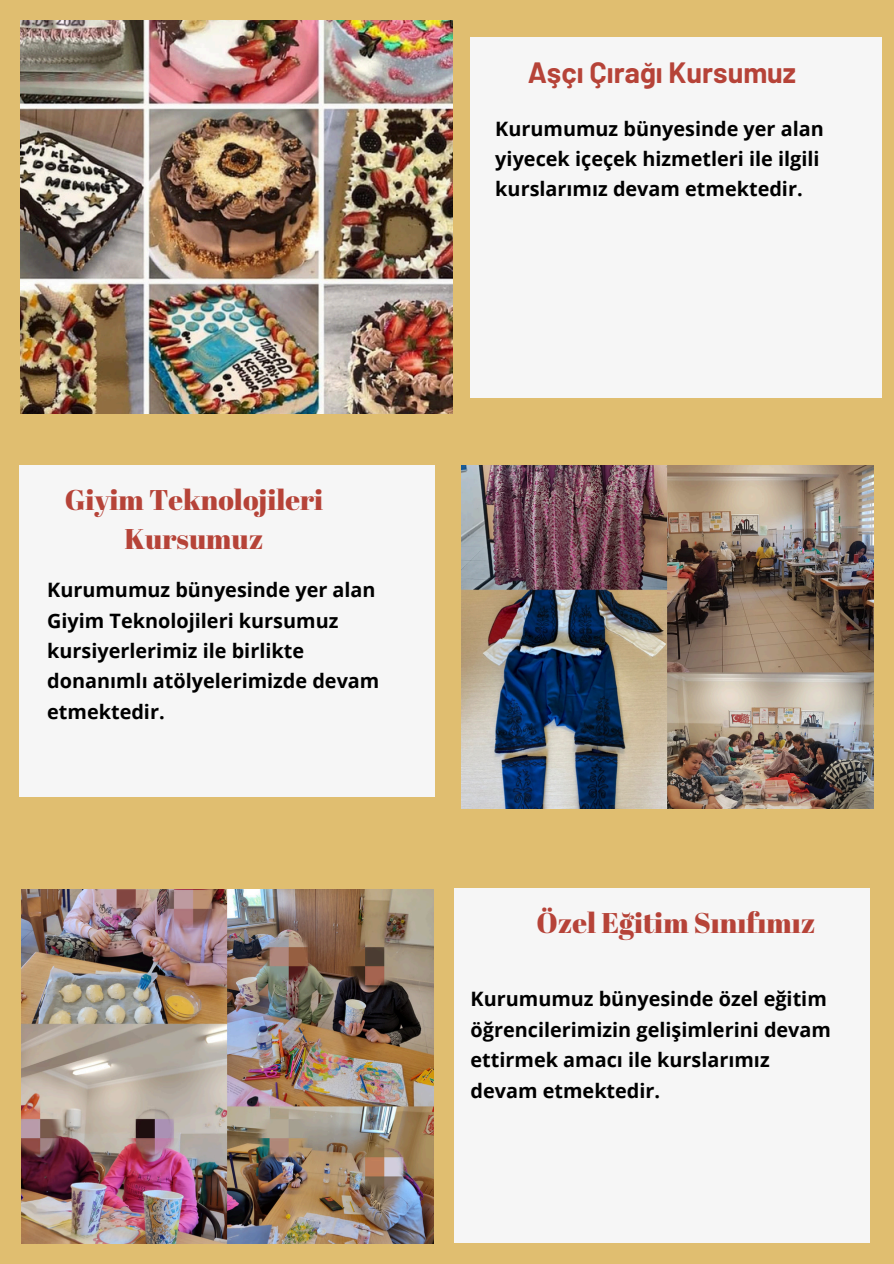
<style>
.page{position:relative;width:894px;height:1264px;background:#fff}
.page>*{position:absolute;margin:0;border:0;box-sizing:border-box;transform-origin:0 0}
.t1{font:700 28.65px "Barlow";color:#b64338}
.t2{font:28.5px/39.3px "Abril Fatface";color:#b64338;text-align:center}
.t3{font:700 19.8px/30.3px "Open Sans";color:#000}
</style>
<div class="page">
<div style="left:0;top:0;width:893px;height:1263px;background:#e0be70"></div>
<div style="left:19px;top:442px;width:415px;height:354px;background:#f6f6f6"></div>
<div style="left:470px;top:37px;width:411px;height:360px;background:#f6f6f6"></div>
<img style="left:20px;top:21px;width:432px;height:392px">
<img style="left:461px;top:465px;width:411px;height:343px">
<div style="left:0;top:419px;width:893px;height:45px;background:#e0be70"></div>
<img style="left:22px;top:889px;width:411px;height:353px">
<div style="left:454px;top:888px;width:415px;height:354px;background:#f6f6f6"></div>
<p class="t1" style="left:527px;top:55px;width:270px">Aşçı Çırağı Kursumuz</p>
<p class="t3" style="left:495px;top:113px;width:330px">Kurumumuz bünyesinde yer alan yiyecek içeçek hizmetleri ile ilgili kurslarımız devam etmektedir.</p>
<p class="t2" style="left:65px;top:479px;width:256px">Giyim Teknolojileri<br>Kursumuz</p>
<p class="t3" style="left:47px;top:574px;width:333px">Kurumumuz bünyesinde yer alan<br>Giyim Teknolojileri kursumuz kursiyerlerimiz ile birlikte donanımlı atölyelerimizde devam etmektedir.</p>
<h1 class="t2" style="left:536px;top:902px;width:281px">Özel Eğitim Sınıfımız</h1>
<p class="t3" style="left:470px;top:983px;width:362px">Kurumumuz bünyesinde özel eğitim öğrencilerimizin gelişimlerini devam ettirmek amacı ile kurslarımız devam etmektedir.</p>
</div>
